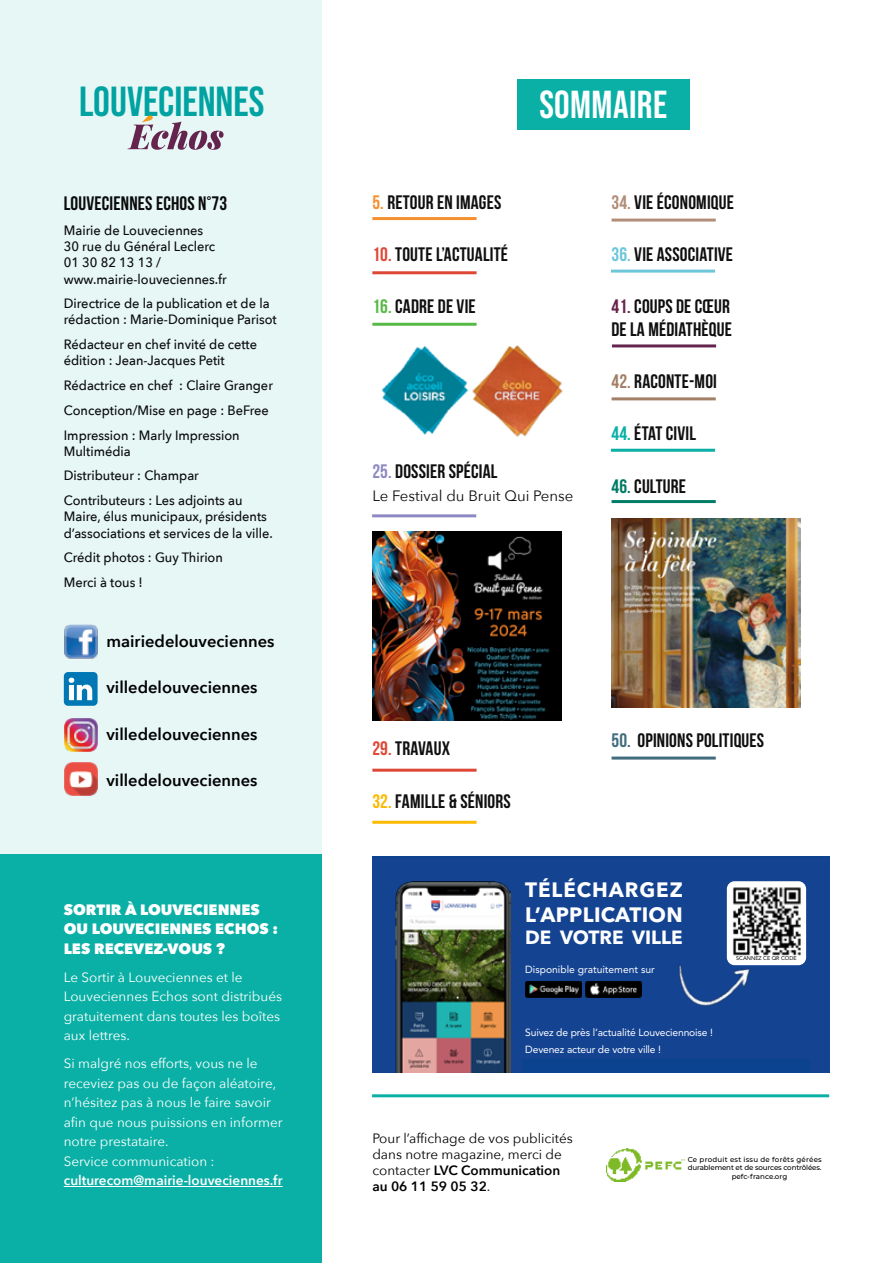
<style>
.page{position:relative;width:893px;height:1263px;background:#fff}
.page>*{position:absolute;margin:0;border:0;box-sizing:border-box;transform-origin:0 0}
.t1{font:700 45px "Bebas Neue";color:#fff}
.t2{font:42px "Bebas Neue";color:#00a3a1}
.t3{font:39px "Bebas Neue";letter-spacing:.01em;color:#fff}
.t4{font:700 20.7px/24.8px "Avenir Next LT Pro";letter-spacing:.03em;color:#fff}
.t5{font:700 19.5px/22.5px "Bebas Neue";letter-spacing:.01em;color:#0f0f0f}
.t6{font:700 19.5px "Bebas Neue";letter-spacing:.01em;color:#0a0a0a}
.t7{font:700 19.05px "Avenir Next LT Pro";color:#fff}
.t8{font:600 16.5px "Avenir Next";color:#000}
.t9{font:800 15px/19.5px "Avenir Next";color:#fff}
.t10{font:15px "Avenir Next";color:#0f0f0f}
.t11{font:500 13.5px/16.2px "Avenir Next";color:#0a0a0a;scale:.95 1}
.t12{font:13.5px/19.5px "Avenir Next";color:#fff}
.t13{font:13.5px/16.2px "Avenir Next";color:#000}
.t14{font:600 13.5px "Avenir Next";color:#fff}
.t15{font:10.35px/16.4px "Avenir LT Std";letter-spacing:-.015em;color:#fff}
.t16{font:500 7.05px "Montserrat";letter-spacing:-.01em;color:#000}
.t17{font:500 7.05px "Montserrat";letter-spacing:.03em;color:#000}
.t18{font:5.4px "Avenir LT Std";color:#000}
.s1{color:#f5902f}
.s2{color:#de4736}
.s3{color:#57b946}
.s4{color:#8e89c2}
.s5{color:#b28e78}
.s6{color:#6dc6da}
.s7{color:#65244d}
.s8{color:#a37f67}
.s9{color:#0ab0a5}
.s10{color:#007b66}
.s11{color:#fbba00}
.s12{color:#406c7c}
.s13{font-weight:600}
</style>
<div class="page">
<div style="left:0;top:855px;width:321px;height:408px;background:#0ab0a5"></div>
<div style="left:0;top:0;width:321px;height:855px;background:#e6f7f6"></div>
<hr style="left:64px;top:1186px;width:219px;height:1px;background:#fff">
<img style="left:64px;top:718px;width:33px;height:33px">
<img style="left:64px;top:625px;width:34px;height:33px">
<svg style="left:128px;top:115px;width:96px;height:35px"></svg>
<img style="left:382px;top:346px;width:86px;height:89px">
<img style="left:612px;top:518px;width:189px;height:189px">
<hr style="left:372px;top:1094px;width:457px;height:3px;background:#0ab0a5">
<div style="left:517px;top:79px;width:172px;height:51px;background:#0ab0a5"></div>
<hr style="left:372px;top:217px;width:105px;height:3px;background:#f5902f">
<hr style="left:372px;top:271px;width:105px;height:3px;background:#de4736">
<hr style="left:372px;top:323px;width:105px;height:3px;background:#57b946">
<hr style="left:372px;top:821px;width:105px;height:3px;background:#fbba00">
<hr style="left:372px;top:514px;width:104px;height:3px;background:#8e89c2">
<hr style="left:611px;top:270px;width:104px;height:3px;background:#6dc6da">
<hr style="left:612px;top:500px;width:104px;height:3px;background:#007b66">
<hr style="left:612px;top:219px;width:104px;height:3px;background:#b28e78">
<hr style="left:612px;top:756px;width:104px;height:3px;background:#406c7c">
<hr style="left:612px;top:397px;width:104px;height:3px;background:#a37f67">
<hr style="left:612px;top:344px;width:104px;height:3px;background:#65244d">
<div style="left:64px;top:672px;width:34px;height:34px;background:#0077b5;border-radius:4px"></div>
<svg style="left:69px;top:678px;width:23px;height:22px"></svg>
<hr style="left:372px;top:769px;width:105px;height:3px;background:#de4736">
<hr style="left:611px;top:449px;width:104px;height:3px;background:#0ab0a5">
<img style="left:372px;top:531px;width:190px;height:190px">
<div style="left:372px;top:858px;width:457px;height:214px;background:#144391"></div>
<img style="left:678px;top:941px;width:83px;height:66px">
<img style="left:395px;top:881px;width:115px;height:191px">
<div style="left:727px;top:881px;width:79px;height:84px;background:#fff;border-radius:8px"></div>
<img style="left:732px;top:887px;width:69px;height:69px">
<img style="left:525px;top:981px;width:57px;height:17px">
<img style="left:585px;top:981px;width:57px;height:17px">
<div style="left:522px;top:1059px;width:288px;height:13px;background:#0b4390"></div>
<img style="left:64px;top:763px;width:33px;height:33px">
<img style="left:472px;top:345px;width:91px;height:92px">
<img style="left:606px;top:1148px;width:79px;height:34px">
<h2 class="t2" style="left:79px;top:78px;width:187px">LOUVECIENNES</h2>
<h3 class="t6" style="left:64px;top:193px;width:165px">LOUVECIENNES ECHOS N°73</h3>
<p class="t11" style="left:64px;top:222px;width:173px">Mairie de Louveciennes<br>30 rue du Général Leclerc<br>01 30 82 13 13 / www.mairie-louveciennes.fr</p>
<p class="t11" style="left:64px;top:295px;width:226px">Directrice de la publication et de la rédaction : Marie-Dominique Parisot</p>
<p class="t11" style="left:64px;top:336px;width:205px">Rédacteur en chef invité de cette édition : Jean-Jacques Petit</p>
<p class="t11" style="left:64px;top:373px;width:222px;line-height:24.8px">Rédactrice en chef : Claire Granger<br>Conception/Mise en page : BeFree<br>Impression : Marly Impression</p>
<p class="t11" style="left:64px;top:438px;width:190px;line-height:24.8px">Multimédia<br>Distributeur : Champar<br>Contributeurs : Les adjoints au</p>
<p class="t11" style="left:64px;top:508px;width:222px">Maire, élus municipaux, présidents d’associations et services de la ville.</p>
<p class="t11" style="left:64px;top:545px;width:169px;line-height:24.8px">Crédit photos : Guy Thirion<br>Merci à tous !</p>
<p class="t8" style="left:106px;top:627px;width:169px">mairiedelouveciennes</p>
<p class="t8" style="left:106px;top:673px;width:153px">villedelouveciennes</p>
<p class="t8" style="left:106px;top:720px;width:153px">villedelouveciennes</p>
<p class="t8" style="left:106px;top:766px;width:153px">villedelouveciennes</p>
<p class="t9" style="left:64px;top:900px;width:216px">SORTIR À LOUVECIENNES<br>OU LOUVECIENNES ECHOS :<br>LES RECEVEZ-VOUS ?</p>
<p class="t12" style="left:64px;top:967px;width:220px">Le Sortir à Louveciennes et le<br>Louveciennes Echos sont distribués gratuitement dans toutes les boîtes aux lettres.</p>
<p class="t12" style="left:64px;top:1053px;width:220px">Si malgré nos efforts, vous ne le receviez pas ou de façon aléatoire, n’hésitez pas à nous le faire savoir afin que nous puissions en informer notre prestataire.<br>Service communication :</p>
<p class="t14" style="left:64px;top:1169px;width:220px">culturecom@mairie-louveciennes.fr</p>
<h1 class="t1" style="left:512px;top:79px;width:146px">SOMMAIRE</h1>
<h3 class="t3" style="left:539px;top:83px;width:129px">SOMMAIRE</h3>
<h3 class="t5" style="left:372px;top:191px;width:130px"><span class="s1">5.</span> RETOUR EN IMAGES</h3>
<h3 class="t5" style="left:372px;top:243px;width:137px"><span class="s2">10.</span> TOUTE L’ACTUALITÉ</h3>
<h3 class="t5" style="left:372px;top:295px;width:105px"><span class="s3">16.</span> CADRE DE VIE</h3>
<h3 class="t5" style="left:372px;top:460px;width:127px"><span class="s4">25.</span> DOSSIER SPÉCIAL</h3>
<p class="t10" style="left:372px;top:483px;width:202px">Le Festival du Bruit Qui Pense</p>
<h3 class="t5" style="left:611px;top:190px;width:124px"><span class="s5">34.</span> VIE ÉCONOMIQUE</h3>
<h3 class="t5" style="left:611px;top:243px;width:123px"><span class="s6">36.</span> VIE ASSOCIATIVE</h3>
<h3 class="t5" style="left:611px;top:295px;width:122px"><span class="s7">41.</span> COUPS DE CŒUR<br>DE LA MÉDIATHÈQUE</h3>
<h3 class="t5" style="left:611px;top:370px;width:107px"><span class="s8">42.</span> RACONTE-MOI</h3>
<h3 class="t5" style="left:611px;top:422px;width:86px"><span class="s9">44.</span> ÉTAT CIVIL</h3>
<h3 class="t5" style="left:611px;top:474px;width:76px"><span class="s10">46.</span> CULTURE</h3>
<h3 class="t5" style="left:372px;top:737px;width:79px"><span class="s2">29.</span> TRAVAUX</h3>
<h3 class="t5" style="left:372px;top:789px;width:140px"><span class="s11">32.</span> FAMILLE &amp; SÉNIORS</h3>
<h3 class="t5" style="left:611px;top:729px;width:154px"><span class="s12">50.</span> OPINIONS POLITIQUES</h3>
<h3 class="t4" style="left:525px;top:877px;width:159px">TÉLÉCHARGEZ<br>L’APPLICATION</h3>
<h3 class="t7" style="left:525px;top:926px;width:159px">DE VOTRE VILLE</h3>
<p class="t15" style="left:525px;top:961px;width:131px">Disponible gratuitement sur</p>
<p class="t15" style="left:525px;top:1025px;width:189px">Suivez de près l’actualité Louveciennoise !<br>Devenez acteur de votre ville !</p>
<p class="t18" style="left:736px;top:955px;width:62px">SCANNEZ CE QR CODE</p>
<p class="t13" style="left:372px;top:1129px;width:202px">Pour l’affichage de vos publicités dans notre magazine, merci de contacter <span class="s13">LVC Communication au 06 11 59 05 32</span>.</p>
<p class="t17" style="left:688px;top:1154px;width:136px">Ce produit est issu de forêts gérées</p>
<p class="t16" style="left:688px;top:1163px;width:135px">durablement et de sources contrôlées.</p>
<p class="t16" style="left:732px;top:1171px;width:57px">pefc-france.org</p>
</div>
